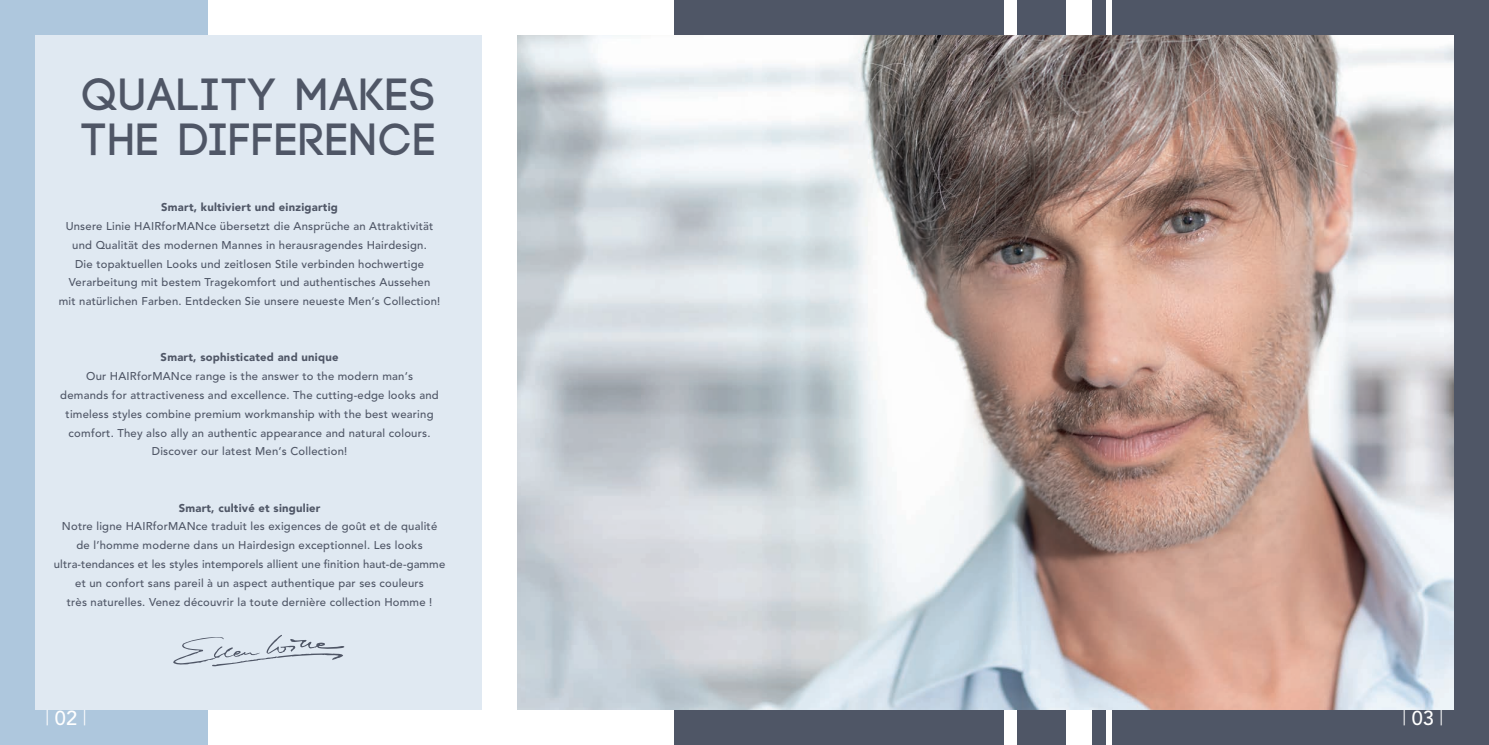
<style>
.page{position:relative;width:1489px;height:745px;background:#fff}
.page>*{position:absolute;margin:0;border:0;box-sizing:border-box;transform-origin:0 0}
.t1{font:700 45px/45px "Code";letter-spacing:.06em;color:#4f5666}
.t2{font:300 20px "Avenir";color:#fff}
.t3{font:500 11.25px/18.8px "Avenir";letter-spacing:.02em;color:#4f5666;text-align:center}
.t4{font:900 11.25px "Avenir";letter-spacing:.02em;color:#4f5666}
.s1{font-weight:500}
</style>
<div class="page">
<div style="left:673px;top:0;width:71px;height:744px;background:#4f5666"></div>
<div style="left:744px;top:0;width:259px;height:744px;background:#4f5666"></div>
<div style="left:1016px;top:0;width:49px;height:744px;background:#4f5666"></div>
<div style="left:1092px;top:0;width:13px;height:744px;background:#4f5666"></div>
<div style="left:1112px;top:0;width:376px;height:744px;background:#4f5666"></div>
<div style="left:0;top:0;width:207px;height:744px;background:#aec7dd"></div>
<div style="left:35px;top:35px;width:447px;height:674px;background:#e0e9f2"></div>
<img style="left:517px;top:35px;width:936px;height:674px">
<svg style="left:173px;top:635px;width:171px;height:31px"></svg>
<h1 class="t1" style="left:82px;top:74px;width:354px">QUALITY MAKES<br>THE DIFFERENCE</h1>
<p class="t4" style="left:161px;top:200px;width:178px">Smart, kultiviert und einzigartig</p>
<p class="t3" style="left:59px;top:217px;width:383px">Unsere Linie HAIRforMANce übersetzt die Ansprüche an Attraktivität und Qualität des modernen Mannes in herausragendes Hairdesign.<br>Die topaktuellen Looks und zeitlosen Stile verbinden hochwertige Verarbeitung mit bestem Tragekomfort und authentisches Aussehen<br>mit natürlichen Farben. Entdecken Sie unsere neueste Men‘s Collection!</p>
<p class="t4" style="left:161px;top:350px;width:179px">Smart, sophisticated and unique</p>
<p class="t3" style="left:60px;top:367px;width:380px">Our HAIRforMANce range is the answer to the modern man‘s<br>demands for attractiveness and excellence. The cutting-edge looks and timeless styles combine premium workmanship with the best wearing comfort. They also ally an authentic appearance and natural colours.<br>Discover our latest Men‘s Collection!</p>
<p class="t4" style="left:179px;top:500px;width:143px">Smart, cultivé et singulier</p>
<p class="t3" style="left:54px;top:517px;width:393px">Notre ligne HAIRforMANce traduit les exigences de goût et de qualité de l’homme moderne dans un Hairdesign exceptionnel. Les looks ultra-tendances et les styles intemporels allient une finition haut-de-gamme et un confort sans pareil à un aspect authentique par ses couleurs<br>très naturelles. Venez découvrir la toute dernière collection Homme !</p>
<h2 class="t2" style="left:45px;top:705px;width:43px">| <span class="s1">02</span> |</h2>
<h2 class="t2" style="left:1401px;top:705px;width:43px">| <span class="s1">03</span> |</h2>
</div>
